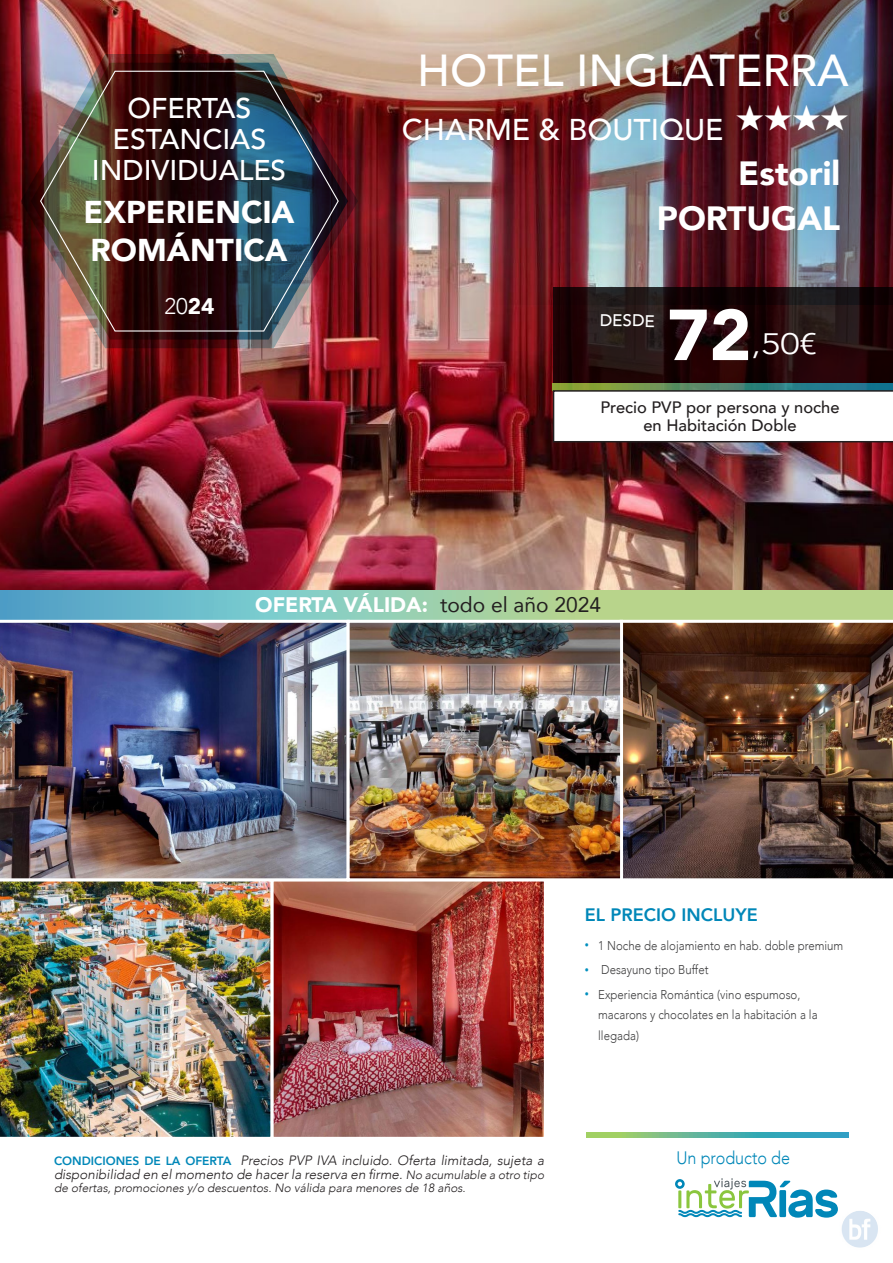
<style>
.page{position:relative;width:893px;height:1263px;background:#fff}
.page>*{position:absolute;margin:0;border:0;box-sizing:border-box;transform-origin:0 0}
.t1{font:900 71.25px "Avenir";color:#fff}
._01_Título_del_circuito{font:500 44.7px "Avenir";color:#fff}
._01_Título_del_circuito-2{font:900 33.6px "Avenir";color:#fff}
._01_Título_del_circuito-3{font:900 31.5px/37.8px "Avenir";color:#fff}
._01_Título_del_circuito-4{font:500 30px "Avenir";color:#fff}
.t2{font:300 29.55px "Avenir";color:#fff;scale:1.25 1}
._01_Título_del_circuito-5{font:500 28.5px "Avenir";color:#fff}
._23_titulo_ok{font:300 22.5px "Avenir";color:#fff}
.t3{font:900 21px "Avenir";color:#fff}
.t4{font:800 18px "Avenir";color:#0087b8}
.t5{font:300 18px "Avenir";color:#0087b8;scale:.9 1}
.t6{font:500 16.95px "Avenir";color:#fff}
.t7{font:500 16.5px/18px "Avenir";color:#231f20;text-align:center}
.t8{font:italic 300 13.5px/14.5px "Avenir";color:#231f20}
.t9{font:300 12.75px/20.4px "Avenir";color:#3e3e3f;scale:.9 1}
.t10{font:italic 300 12px "Avenir";color:#231f20}
.s1{font-weight:900}
.s2{font-weight:400;color:#231f20}
.s3{font-size:9px;color:#008fbe}
.s4{font-weight:800;font-style:normal;font-size:12px;color:#0087b8}
.s5{font-size:12px}
</style>
<div class="page">
<img style="left:0;top:0;width:893px;height:590px">
<img style="left:21px;top:54px;width:337px;height:294px">
<img style="left:31px;top:63px;width:317px;height:277px">
<img style="left:39px;top:70px;width:300px;height:262px">
<img style="left:272px;top:0;width:621px;height:304px">
<img style="left:274px;top:882px;width:269px;height:254px">
<div style="left:270px;top:878px;width:277px;height:262px;border:3px solid #fff"></div>
<img style="left:0;top:881px;width:273px;height:259px">
<svg style="left:553px;top:383px;width:340px;height:7px;background:#4e8a6a"></svg>
<svg style="left:553px;top:288px;width:340px;height:95px;background:#200b0d"></svg>
<svg style="left:675px;top:1178px;width:163px;height:39px"></svg>
<svg style="left:0;top:590px;width:893px;height:30px;background:#95c9aa"></svg>
<svg style="left:553px;top:390px;width:340px;height:52px"></svg>
<svg style="left:587px;top:1132px;width:261px;height:5px"></svg>
<img style="left:0;top:622px;width:347px;height:259px">
<img style="left:623px;top:622px;width:270px;height:257px">
<img style="left:351px;top:624px;width:268px;height:253px">
<div style="left:347px;top:620px;width:276px;height:261px;border:3px solid #fff"></div>
<img style="left:826px;top:1196px;width:52px;height:52px">
<p class="_01_Título_del_circuito-5" style="left:127px;top:84px;width:126px">OFERTAS</p>
<p class="_01_Título_del_circuito-5" style="left:113px;top:115px;width:155px">ESTANCIAS</p>
<p class="_01_Título_del_circuito-5" style="left:92px;top:146px;width:196px">INDIVIDUALES</p>
<p class="_01_Título_del_circuito-3" style="left:84px;top:193px;width:213px">EXPERIENCIA<br>ROMÁNTICA</p>
<p class="_23_titulo_ok" style="left:164px;top:292px;width:52px">20<span class="s1">24</span></p>
<p class="_01_Título_del_circuito" style="left:417px;top:32px;width:433px">HOTEL INGLATERRA</p>
<p class="_01_Título_del_circuito-4" style="left:402px;top:104px;width:448px">CHARME &amp; BOUTIQUE ★★★★</p>
<p class="_01_Título_del_circuito-2" style="left:738px;top:145px;width:103px">Estoril</p>
<p class="_01_Título_del_circuito-2" style="left:657px;top:189px;width:185px">PORTUGAL</p>
<p class="t6" style="left:600px;top:305px;width:57px;rotate:1deg">DESDE</p>
<p class="t1" style="left:667px;top:274px;width:86px">72</p>
<p class="t2" style="left:751px;top:327px;width:54px">,50€</p>
<p class="t7" style="left:600px;top:397px;width:241px">Precio PVP por persona y noche en Habitación Doble</p>
<p class="t3" style="left:255px;top:587px;width:347px">OFERTA VÁLIDA: <span class="s2">todo el año 2024</span></p>
<p class="t4" style="left:585px;top:900px;width:174px">EL PRECIO INCLUYE</p>
<p class="t9" style="left:585px;top:935px;width:289px"><span class="s3">•</span> 1 Noche de alojamiento en hab. doble premium</p>
<p class="t9" style="left:585px;top:960px;width:139px"><span class="s3">•</span> Desayuno tipo Buffet</p>
<p class="t9" style="left:598px;top:984px;width:245px;text-indent:-14px"><span class="s3">•</span> Experiencia Romántica (vino espumoso, macarons y chocolates en la habitación a la llegada)</p>
<p class="t8" style="left:54px;top:1153px;width:492px"><span class="s4">CONDICIONES DE LA OFERTA</span> Precios PVP IVA incluido. Oferta limitada, sujeta a disponibilidad en el momento de hacer la reserva en firme. <span class="s5">No acumulable a otro tipo</span></p>
<p class="t10" style="left:54px;top:1181px;width:413px">de ofertas, promociones y/o descuentos. No válida para menores de 18 años.</p>
<p class="t5" style="left:676px;top:1147px;width:128px">Un producto de</p>
</div>
